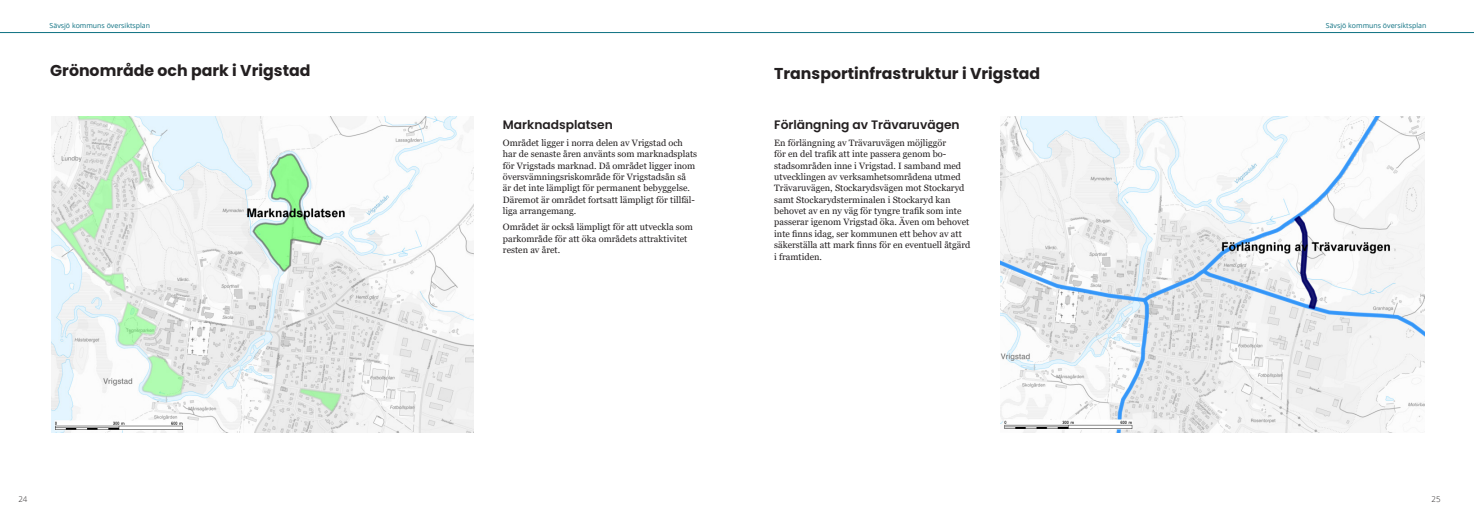
<style>
.page{position:relative;width:1474px;height:521px;background:#fff}
.page>*{position:absolute;margin:0;border:0;box-sizing:border-box;transform-origin:0 0}
.Rubrik_2{font:700 15.75px "Poppins";color:#231f20}
.Rubrik_3{font:600 12.25px "Poppins";color:#231f20}
.Brödtext{font:9.19px/11.4px "Georgia";color:#231f20}
.t1{font:300 7.88px "Open Sans";color:#231f20}
.t2{font:7px "Open Sans";color:#0c7081}
</style>
<div class="page">
<hr style="left:0;top:32px;width:1473px;height:1px;background:#0c7081">
<img style="left:51px;top:117px;width:422px;height:315px">
<img style="left:1000px;top:117px;width:424px;height:315px">
<p class="t2" style="left:50px;top:20px;width:102px">Sävsjö kommuns översiktsplan</p>
<p class="t2" style="left:1325px;top:21px;width:102px">Sävsjö kommuns översiktsplan</p>
<p class="Rubrik_2" style="left:50px;top:61px;width:262px">Grönområde och park i Vrigstad</p>
<p class="Rubrik_2" style="left:774px;top:64px;width:267px">Transportinfrastruktur i Vrigstad</p>
<p class="Rubrik_3" style="left:503px;top:118px;width:111px">Marknadsplatsen</p>
<p class="Brödtext" style="left:503px;top:137px;width:196px">Området ligger i norra delen av Vrigstad och har de senaste åren använts som marknadsplats för Vrigstads marknad. Då området ligger inom översvämningsriskområde för Vrigstadsån så<br>är det inte lämpligt för permanent bebyggelse.<br>Däremot är området fortsatt lämpligt för tillfäl&shy;liga arrangemang.</p>
<p class="Brödtext" style="left:503px;top:222px;width:192px">Området är också lämpligt för att utveckla som parkområde för att öka områdets attraktivitet resten av året.</p>
<p class="Rubrik_3" style="left:774px;top:118px;width:187px">Förlängning av Trävaruvägen</p>
<p class="Brödtext" style="left:774px;top:137px;width:198px">En förlängning av Trävaruvägen möjliggör<br>för en del trafik att inte passera genom bo&shy;stadsområden inne i Vrigstad. I samband med utvecklingen av verksamhetsområdena utmed Trävaruvägen, Stockarydsvägen mot Stockaryd samt Stockarydsterminalen i Stockaryd kan behovet av en ny väg för tyngre trafik som inte passerar igenom Vrigstad öka. Även om behovet inte finns idag, ser kommunen ett behov av att säkerställa att mark finns för en eventuell åtgärd i framtiden.</p>
<p class="t1" style="left:18px;top:494px;width:10px">24</p>
<p class="t1" style="left:1431px;top:493px;width:10px">25</p>
</div>
